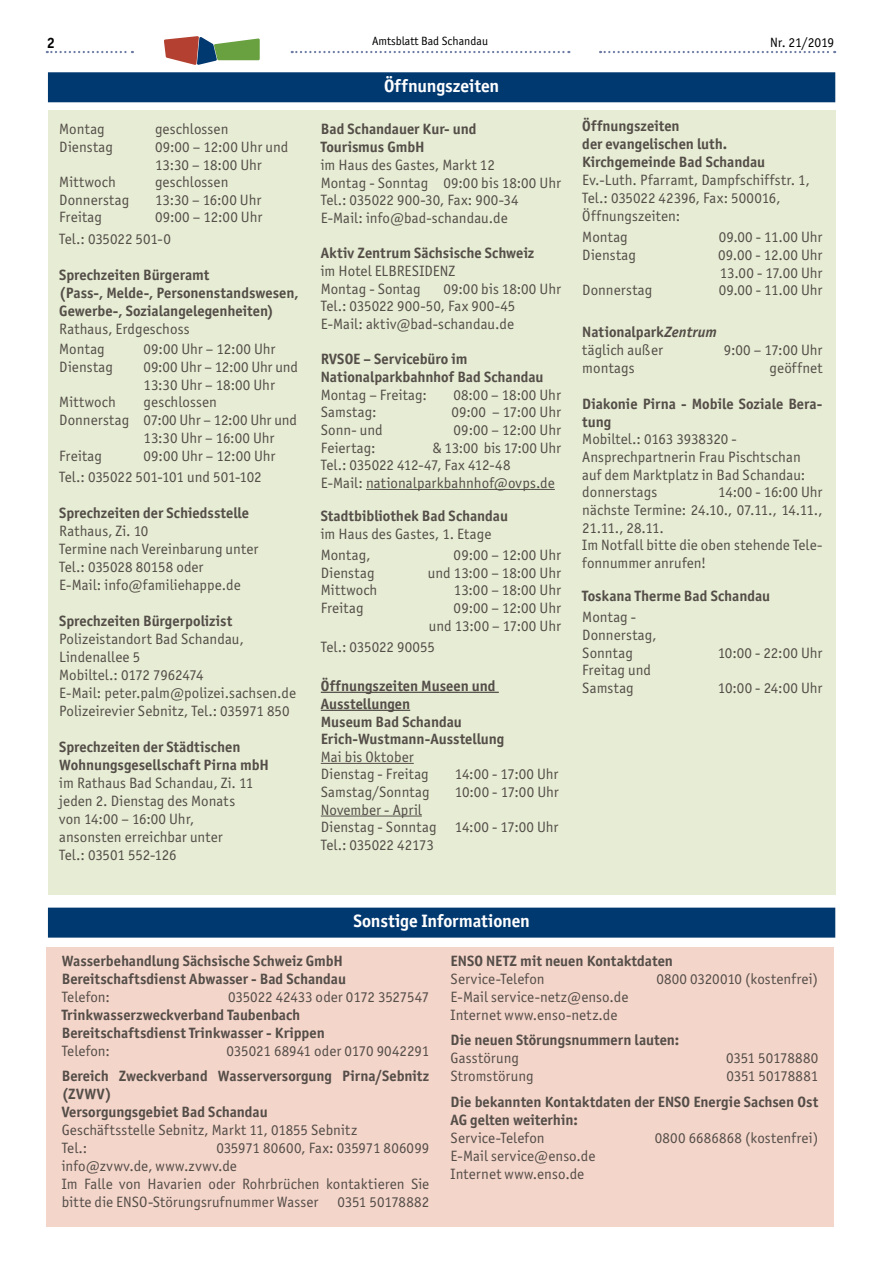
<style>
.page{position:relative;width:881px;height:1263px;background:#fff}
.page>*{position:absolute;margin:0;border:0;box-sizing:border-box;transform-origin:0 0}
.t1{font:700 18px "Officina San ITC";letter-spacing:-.005em;color:#fff}
.t2{font:15px/18px "Officina San ITC";letter-spacing:.005em;color:#544d48}
.t3{font:700 15px/18px "Officina San ITC";color:#544d48}
.t4{font:15px "Officina San ITC";letter-spacing:-.015em;color:#544d48}
.t5{font:700 15px "Officina San ITC";color:#000}
.t6{font:13.5px "Officina San ITC";letter-spacing:-.015em;color:#000}
.t7{font:12px "Officina San ITC";color:#000}
.s1{font-weight:700}
.s2{font-weight:700;font-style:italic}
</style>
<div class="page">
<svg style="left:291px;top:51px;width:278px;height:2px"></svg>
<svg style="left:47px;top:51px;width:86px;height:2px"></svg>
<svg style="left:600px;top:51px;width:234px;height:2px"></svg>
<svg style="left:164px;top:36px;width:95px;height:29px"></svg>
<div style="left:48px;top:72px;width:787px;height:30px;background:#003870"></div>
<div style="left:48px;top:908px;width:787px;height:30px;background:#003870"></div>
<div style="left:48px;top:110px;width:787px;height:785px;background:#e6edd4"></div>
<hr style="left:366px;top:489px;width:188px;height:1px;background:#544d48">
<hr style="left:320px;top:692px;width:178px;height:1px;background:#544d48">
<hr style="left:320px;top:710px;width:90px;height:1px;background:#544d48">
<hr style="left:320px;top:763px;width:93px;height:1px;background:#544d48">
<hr style="left:320px;top:816px;width:101px;height:1px;background:#544d48">
<div style="left:47px;top:947px;width:786px;height:280px;background:#f4d5ca"></div>
<p class="t5" style="left:47px;top:34px;width:10px">2</p>
<p class="t7" style="left:372px;top:34px;width:117px">Amtsblatt Bad Schandau</p>
<p class="t6" style="left:769px;top:34px;width:65px">Nr. 21/2019</p>
<p class="t1" style="left:384px;top:74px;width:117px">Öffnungszeiten</p>
<p class="t2" style="left:59px;top:120px;width:47px">Montag</p>
<p class="t2" style="left:155px;top:120px;width:75px">geschlossen</p>
<p class="t2" style="left:59px;top:138px;width:55px">Dienstag</p>
<p class="t2" style="left:155px;top:138px;width:135px">09:00 – 12:00 Uhr und<br>13:30 – 18:00 Uhr</p>
<p class="t2" style="left:59px;top:173px;width:58px">Mittwoch</p>
<p class="t2" style="left:155px;top:173px;width:75px">geschlossen</p>
<p class="t2" style="left:59px;top:191px;width:71px">Donnerstag</p>
<p class="t2" style="left:155px;top:191px;width:108px">13:30 – 16:00 Uhr</p>
<p class="t2" style="left:59px;top:208px;width:44px">Freitag</p>
<p class="t2" style="left:59px;top:207px;width:204px;line-height:21.3px;text-indent:96px">09:00 – 12:00 Uhr<br>Tel.: 035022 501-0</p>
<p class="t3" style="left:59px;top:266px;width:241px">Sprechzeiten Bürgeramt<br>(Pass-, Melde-, Personenstandswesen,<br>Gewerbe-, Sozialangelegenheiten)</p>
<p class="t2" style="left:59px;top:318px;width:132px;line-height:20.5px">Rathaus, Erdgeschoss<br>Montag</p>
<p class="t2" style="left:143px;top:340px;width:133px">09:00 Uhr – 12:00 Uhr</p>
<p class="t2" style="left:59px;top:358px;width:55px">Dienstag</p>
<p class="t2" style="left:143px;top:358px;width:156px">09:00 Uhr – 12:00 Uhr und<br>13:30 Uhr – 18:00 Uhr</p>
<p class="t2" style="left:59px;top:393px;width:58px">Mittwoch</p>
<p class="t2" style="left:143px;top:393px;width:75px">geschlossen</p>
<p class="t2" style="left:59px;top:411px;width:239px">Donnerstag 07:00 Uhr – 12:00 Uhr und</p>
<p class="t2" style="left:143px;top:429px;width:132px">13:30 Uhr – 16:00 Uhr</p>
<p class="t2" style="left:59px;top:446px;width:44px">Freitag</p>
<p class="t2" style="left:59px;top:445px;width:218px;line-height:21.3px;text-indent:84px">09:00 Uhr – 12:00 Uhr<br>Tel.: 035022 501-101 und 501-102</p>
<p class="t3" style="left:59px;top:504px;width:191px">Sprechzeiten der Schiedsstelle</p>
<p class="t2" style="left:59px;top:522px;width:200px">Rathaus, Zi. 10<br>Termine nach Vereinbarung unter<br>Tel.: 035028 80158 oder<br>E-Mail: info@familiehappe.de</p>
<p class="t3" style="left:59px;top:612px;width:174px">Sprechzeiten Bürgerpolizist</p>
<p class="t2" style="left:59px;top:630px;width:238px">Polizeistandort Bad Schandau,<br>Lindenallee 5<br>Mobiltel.: 0172 7962474<br>E-Mail: peter.palm@polizei.sachsen.de<br>Polizeirevier Sebnitz, Tel.: 035971 850</p>
<p class="t3" style="left:59px;top:738px;width:211px">Sprechzeiten der Städtischen<br>Wohnungsgesellschaft Pirna mbH</p>
<p class="t2" style="left:59px;top:774px;width:195px">im Rathaus Bad Schandau, Zi. 11 jeden 2. Dienstag des Monats von 14:00 – 16:00 Uhr, ansonsten erreichbar unter<br>Tel.: 03501 552-126</p>
<p class="t3" style="left:320px;top:120px;width:157px">Bad Schandauer Kur- und<br>Tourismus GmbH</p>
<p class="t2" style="left:320px;top:156px;width:242px;line-height:17.5px">im Haus des Gastes, Markt 12<br>Montag - Sonntag 09:00 bis 18:00 Uhr<br>Tel.: 035022 900-30, Fax: 900-34<br>E-Mail: info@bad-schandau.de</p>
<p class="t3" style="left:320px;top:244px;width:215px">Aktiv Zentrum Sächsische Schweiz</p>
<p class="t2" style="left:320px;top:262px;width:136px;line-height:17.5px">im Hotel ELBRESIDENZ<br>Montag - Sontag</p>
<p class="t2" style="left:320px;top:280px;width:242px;line-height:17.5px;text-indent:123px">09:00 bis 18:00 Uhr<br>Tel.: 035022 900-50, Fax 900-45<br>E-Mail: aktiv@bad-schandau.de</p>
<p class="t3" style="left:320px;top:350px;width:224px">RVSOE – Servicebüro im<br>Nationalparkbahnhof Bad Schandau</p>
<p class="t2" style="left:320px;top:386px;width:108px">Montag – Freitag:</p>
<p class="t2" style="left:453px;top:386px;width:109px">08:00 – 18:00 Uhr</p>
<p class="t2" style="left:320px;top:403px;width:57px">Samstag:</p>
<p class="t2" style="left:451px;top:403px;width:111px">09:00 – 17:00 Uhr</p>
<p class="t2" style="left:320px;top:421px;width:63px">Sonn- und<br>Feiertag:</p>
<p class="t2" style="left:453px;top:421px;width:109px">09:00 – 12:00 Uhr</p>
<p class="t2" style="left:432px;top:439px;width:130px">&amp; 13:00 bis 17:00 Uhr</p>
<p class="t2" style="left:320px;top:456px;width:191px">Tel.: 035022 412-47, Fax 412-48</p>
<p class="t2" style="left:320px;top:474px;width:235px">E-Mail: nationalparkbahnhof@ovps.de</p>
<p class="t3" style="left:320px;top:507px;width:189px">Stadtbibliothek Bad Schandau</p>
<p class="t2" style="left:320px;top:523px;width:172px;line-height:20.5px">im Haus des Gastes, 1. Etage<br>Montag,</p>
<p class="t2" style="left:320px;top:563px;width:55px">Dienstag</p>
<p class="t2" style="left:428px;top:545px;width:134px;text-align:right">09:00 – 12:00 Uhr und 13:00 – 18:00 Uhr</p>
<p class="t2" style="left:321px;top:581px;width:58px">Mittwoch</p>
<p class="t2" style="left:453px;top:581px;width:109px">13:00 – 18:00 Uhr</p>
<p class="t2" style="left:321px;top:598px;width:44px">Freitag</p>
<p class="t2" style="left:428px;top:598px;width:134px;text-align:right">09:00 – 12:00 Uhr und 13:00 – 17:00 Uhr</p>
<p class="t2" style="left:321px;top:638px;width:115px">Tel.: 035022 90055</p>
<p class="t3" style="left:320px;top:677px;width:185px">Öffnungszeiten Museen und<br>Ausstellungen<br>Museum Bad Schandau<br>Erich-Wustmann-Ausstellung</p>
<p class="t2" style="left:320px;top:748px;width:109px;line-height:17.5px">Mai bis Oktober<br>Dienstag - Freitag</p>
<p class="t2" style="left:454px;top:765px;width:105px">14:00 - 17:00 Uhr</p>
<p class="t2" style="left:320px;top:783px;width:110px">Samstag/Sonntag</p>
<p class="t2" style="left:454px;top:783px;width:105px">10:00 - 17:00 Uhr</p>
<p class="t2" style="left:320px;top:801px;width:239px;line-height:17.5px">November - April<br>Dienstag - Sonntag 14:00 - 17:00 Uhr<br>Tel.: 035022 42173</p>
<p class="t3" style="left:582px;top:117px;width:184px">Öffnungszeiten<br>der evangelischen luth.<br>Kirchgemeinde Bad Schandau</p>
<p class="t2" style="left:582px;top:171px;width:229px">Ev.-Luth. Pfarramt, Dampfschiffstr. 1,<br>Tel.: 035022 42396, Fax: 500016,<br>Öffnungszeiten:</p>
<p class="t2" style="left:582px;top:228px;width:47px">Montag</p>
<p class="t2" style="left:718px;top:228px;width:105px">09.00 - 11.00 Uhr</p>
<p class="t2" style="left:582px;top:245px;width:55px">Dienstag</p>
<p class="t2" style="left:718px;top:245px;width:106px">09.00 - 12.00 Uhr<br>13.00 - 17.00 Uhr</p>
<p class="t2" style="left:582px;top:281px;width:71px">Donnerstag</p>
<p class="t2" style="left:718px;top:281px;width:105px">09.00 - 11.00 Uhr</p>
<p class="t2" style="left:582px;top:323px;width:136px"><span class="s1">Nationalpark</span><span class="s2">Zentrum </span>täglich außer montags</p>
<p class="t2" style="left:723px;top:341px;width:100px;text-align:right">9:00 – 17:00 Uhr geöffnet</p>
<p class="t3" style="left:582px;top:394px;width:241px">Diakonie Pirna - Mobile Soziale Bera&shy;tung</p>
<p class="t2" style="left:582px;top:430px;width:224px">Mobiltel.: 0163 3938320 -<br>Ansprechpartnerin Frau Pischtschan auf dem Marktplatz in Bad Schandau: donnerstags</p>
<p class="t2" style="left:582px;top:483px;width:241px;text-indent:136px">14:00 - 16:00 Uhr nächste Termine: 24.10., 07.11., 14.11.,<br>21.11., 28.11.<br>Im Notfall bitte die oben stehende Tele&shy;fonnummer anrufen!</p>
<p class="t3" style="left:582px;top:587px;width:189px">Toskana Therme Bad Schandau</p>
<p class="t2" style="left:582px;top:608px;width:76px">Montag -<br>Donnerstag,<br>Sonntag</p>
<p class="t2" style="left:717px;top:644px;width:106px">10:00 - 22:00 Uhr</p>
<p class="t2" style="left:582px;top:661px;width:70px">Freitag und<br>Samstag</p>
<p class="t2" style="left:717px;top:679px;width:106px">10:00 - 24:00 Uhr</p>
<p class="t1" style="left:353px;top:910px;width:178px">Sonstige Informationen</p>
<p class="t3" style="left:62px;top:952px;width:286px">Wasserbehandlung Sächsische Schweiz GmbH<br>Bereitschaftsdienst Abwasser - Bad Schandau</p>
<p class="t2" style="left:62px;top:988px;width:50px">Telefon:</p>
<p class="t4" style="left:228px;top:988px;width:202px">035022 42433 oder 0172 3527547</p>
<p class="t3" style="left:62px;top:1006px;width:264px">Trinkwasserzweckverband Taubenbach<br>Bereitschaftsdienst Trinkwasser - Krippen</p>
<p class="t2" style="left:62px;top:1042px;width:50px">Telefon:</p>
<p class="t2" style="left:226px;top:1042px;width:204px">035021 68941 oder 0170 9042291</p>
<p class="t3" style="left:62px;top:1067px;width:369px">Bereich Zweckverband Wasserversorgung Pirna/Sebnitz (ZVWV)<br>Versorgungsgebiet Bad Schandau</p>
<p class="t2" style="left:62px;top:1121px;width:297px">Geschäftsstelle Sebnitz, Markt 11, 01855 Sebnitz<br>Tel.:</p>
<p class="t2" style="left:62px;top:1139px;width:369px;text-indent:155px">035971 80600, Fax: 035971 806099 info@zvwv.de, www.zvwv.de<br>Im Falle von Havarien oder Rohrbrüchen kontaktieren Sie bitte die ENSO-Störungsrufnummer Wasser</p>
<p class="t2" style="left:337px;top:1193px;width:93px">0351 50178882</p>
<p class="t3" style="left:450px;top:952px;width:224px">ENSO NETZ mit neuen Kontaktdaten</p>
<p class="t2" style="left:450px;top:970px;width:95px">Service-Telefon</p>
<p class="t2" style="left:656px;top:970px;width:163px">0800 0320010 (kostenfrei)</p>
<p class="t2" style="left:450px;top:988px;width:179px">E-Mail service-netz@enso.de<br>Internet www.enso-netz.de</p>
<p class="t3" style="left:450px;top:1031px;width:230px">Die neuen Störungsnummern lauten:</p>
<p class="t2" style="left:450px;top:1049px;width:70px">Gasstörung</p>
<p class="t2" style="left:726px;top:1049px;width:93px">0351 50178880</p>
<p class="t2" style="left:450px;top:1067px;width:85px">Stromstörung</p>
<p class="t2" style="left:726px;top:1067px;width:93px">0351 50178881</p>
<p class="t3" style="left:450px;top:1093px;width:369px">Die bekannten Kontaktdaten der ENSO Energie Sachsen Ost<br>AG gelten weiterhin:</p>
<p class="t2" style="left:450px;top:1129px;width:95px">Service-Telefon</p>
<p class="t2" style="left:654px;top:1129px;width:165px">0800 6686868 (kostenfrei)</p>
<p class="t2" style="left:450px;top:1147px;width:146px">E-Mail service@enso.de<br>Internet www.enso.de</p>
</div>
